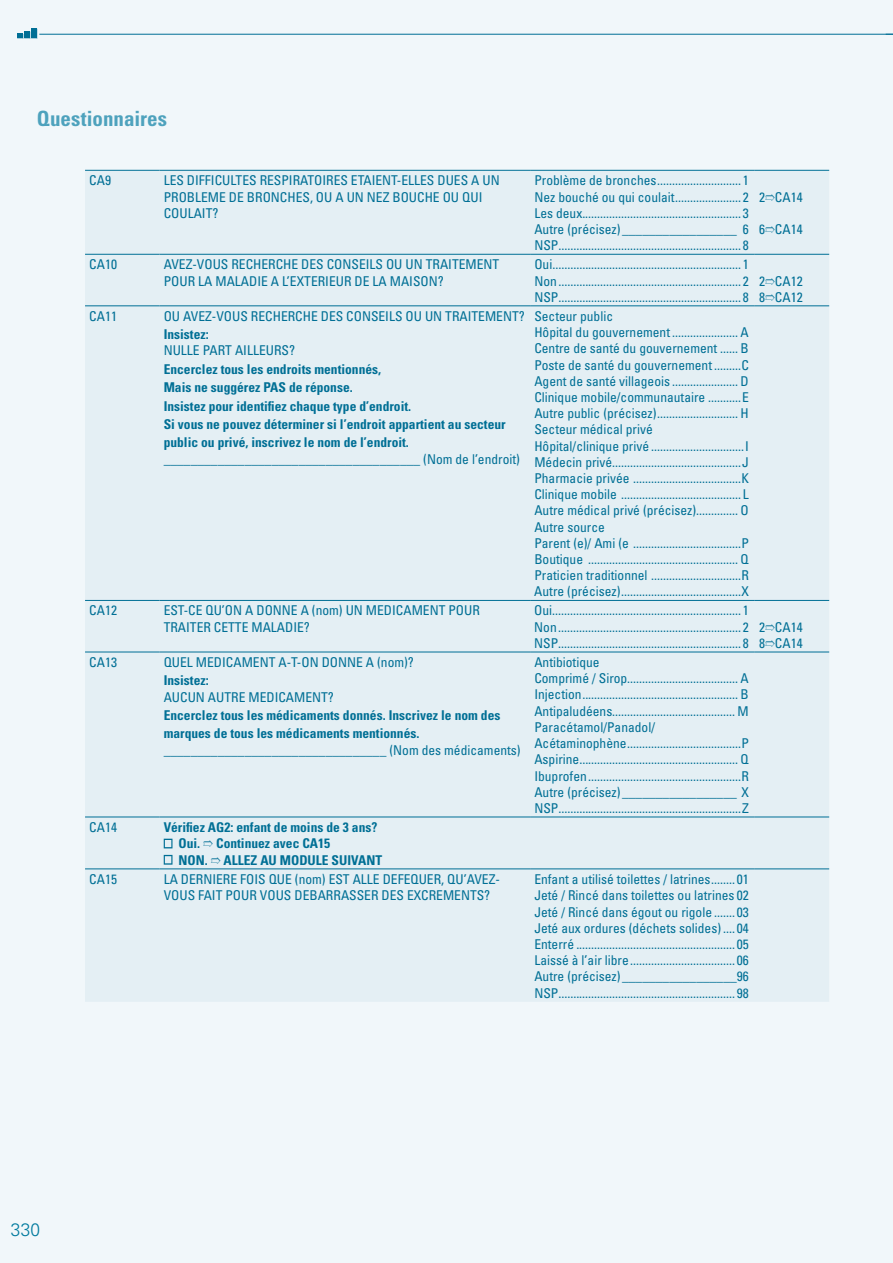
<style>
.page{position:relative;width:893px;height:1263px;background:#f1f7fa}
.page>*{position:absolute;margin:0;border:0;box-sizing:border-box;transform-origin:0 0}
.t1{font:700 condensed 21px "Univers";color:#4ea2bd}
.t2{font:300 18px "Univers";color:#007a9e;scale:.96 1}
.t3{font:condensed 13.5px/16.2px "Univers";color:#006f95}
.t4{font:700 condensed 13.5px/18.3px "Univers";color:#006f95}
</style>
<div class="page">
<hr style="left:39px;top:34px;width:854px;height:1px;background:#006f95">
<svg style="left:17px;top:29px;width:20px;height:10px"></svg>
<div style="left:31px;top:28px;width:5px;height:10px;background:#006f95"></div>
<div style="left:85px;top:171px;width:744px;height:831px;background:#e4eff4"></div>
<hr style="left:85px;top:170px;width:74px;height:1px;background:#006f95">
<hr style="left:85px;top:254px;width:74px;height:1px;background:#006f95">
<hr style="left:85px;top:306px;width:74px;height:1px;background:#006f95">
<hr style="left:159px;top:170px;width:371px;height:1px;background:#006f95">
<hr style="left:530px;top:170px;width:225px;height:1px;background:#006f95">
<hr style="left:755px;top:170px;width:74px;height:1px;background:#006f95">
<hr style="left:159px;top:254px;width:371px;height:1px;background:#006f95">
<hr style="left:530px;top:254px;width:225px;height:1px;background:#006f95">
<hr style="left:755px;top:254px;width:74px;height:1px;background:#006f95">
<hr style="left:159px;top:306px;width:371px;height:1px;background:#006f95">
<hr style="left:530px;top:306px;width:225px;height:1px;background:#006f95">
<hr style="left:755px;top:306px;width:74px;height:1px;background:#006f95">
<hr style="left:85px;top:600px;width:74px;height:1px;background:#006f95">
<hr style="left:159px;top:600px;width:371px;height:1px;background:#006f95">
<hr style="left:530px;top:600px;width:225px;height:1px;background:#006f95">
<hr style="left:755px;top:600px;width:74px;height:1px;background:#006f95">
<hr style="left:85px;top:652px;width:74px;height:1px;background:#006f95">
<hr style="left:159px;top:652px;width:371px;height:1px;background:#006f95">
<hr style="left:530px;top:652px;width:225px;height:1px;background:#006f95">
<hr style="left:755px;top:652px;width:74px;height:1px;background:#006f95">
<hr style="left:85px;top:817px;width:74px;height:1px;background:#006f95">
<hr style="left:159px;top:817px;width:371px;height:1px;background:#006f95">
<hr style="left:530px;top:817px;width:225px;height:1px;background:#006f95">
<hr style="left:755px;top:817px;width:74px;height:1px;background:#006f95">
<hr style="left:85px;top:869px;width:74px;height:1px;background:#006f95">
<hr style="left:159px;top:869px;width:371px;height:1px;background:#006f95">
<hr style="left:530px;top:869px;width:225px;height:1px;background:#006f95">
<hr style="left:755px;top:869px;width:74px;height:1px;background:#006f95">
<svg style="left:164px;top:839px;width:8px;height:9px"></svg>
<svg style="left:164px;top:855px;width:8px;height:10px"></svg>
<h1 class="t1" style="left:37px;top:106px;width:132px">Questionnaires</h1>
<p class="t3" style="left:89px;top:172px;width:23px">CA9</p>
<p class="t3" style="left:164px;top:172px;width:337px">LES DIFFICULTES RESPIRATOIRES ETAIENT-ELLES DUES A UN<br>PROBLEME DE BRONCHES, OU A UN NEZ BOUCHE OU QUI<br>COULAIT?</p>
<p class="t3" style="left:534px;top:172px;width:216px;text-align:justify">Problème de bronches............................ 1<br>Nez bouché ou qui coulait...................... 2<br>Les deux..................................................... 3<br>Autre (précisez)_________________ 6<br>NSP............................................................. 8</p>
<p class="t3" style="left:89px;top:256px;width:29px">CA10</p>
<p class="t3" style="left:164px;top:256px;width:337px">AVEZ-VOUS RECHERCHE DES CONSEILS OU UN TRAITEMENT<br>POUR LA MALADIE A L’EXTERIEUR DE LA MAISON?</p>
<p class="t3" style="left:534px;top:256px;width:216px;text-align:justify">Oui............................................................... 1<br>Non............................................................. 2<br>NSP............................................................. 8</p>
<p class="t3" style="left:89px;top:308px;width:29px">CA11</p>
<p class="t3" style="left:164px;top:308px;width:363px">OU AVEZ-VOUS RECHERCHE DES CONSEILS OU UN TRAITEMENT?</p>
<p class="t4" style="left:164px;top:325px;width:46px">Insistez:</p>
<p class="t3" style="left:164px;top:342px;width:133px">NULLE PART AILLEURS?</p>
<p class="t4" style="left:164px;top:360px;width:343px">Encerclez tous les endroits mentionnés,<br>Mais ne suggérez PAS de réponse.<br>Insistez pour identifiez chaque type d’endroit.<br>Si vous ne pouvez déterminer si l’endroit appartient au secteur public ou privé, inscrivez le nom de l’endroit.</p>
<p class="t3" style="left:164px;top:450px;width:358px">______________________________________ (Nom de l’endroit)</p>
<p class="t3" style="left:534px;top:308px;width:216px">Secteur public<br>Hôpital du gouvernement ...................... A Centre de santé du gouvernement ...... B Poste de santé du gouvernement .........C Agent de santé villageois ...................... D Clinique mobile/communautaire ...........E Autre public (précisez)........................... H Secteur médical privé<br>Hôpital/clinique privé ...............................I Médecin privé...........................................J Pharmacie privée ....................................K Clinique mobile ........................................ L Autre médical privé (précisez).............. O Autre source<br>Parent (e)/ Ami (e ....................................P Boutique .................................................. Q Praticien traditionnel ..............................R Autre (précisez)........................................X</p>
<p class="t3" style="left:89px;top:602px;width:29px">CA12</p>
<p class="t3" style="left:164px;top:602px;width:318px">EST-CE QU’ON A DONNE A (nom) UN MEDICAMENT POUR<br>TRAITER CETTE MALADIE?</p>
<p class="t3" style="left:534px;top:602px;width:216px;text-align:justify">Oui............................................................... 1<br>Non............................................................. 2<br>NSP............................................................. 8</p>
<p class="t3" style="left:89px;top:654px;width:29px">CA13</p>
<p class="t3" style="left:164px;top:654px;width:252px">QUEL MEDICAMENT A-T-ON DONNE A (nom)?</p>
<p class="t4" style="left:164px;top:671px;width:46px">Insistez:</p>
<p class="t3" style="left:164px;top:688px;width:172px">AUCUN AUTRE MEDICAMENT?</p>
<p class="t4" style="left:164px;top:706px;width:338px">Encerclez tous les médicaments donnés. Inscrivez le nom des marques de tous les médicaments mentionnés.</p>
<p class="t3" style="left:164px;top:741px;width:358px">_________________________________ (Nom des médicaments)</p>
<p class="t3" style="left:534px;top:654px;width:216px">Antibiotique<br>Comprimé / Sirop..................................... A Injection.................................................... B Antipaludéens......................................... M Paracétamol/Panadol/ Acétaminophène......................................P Aspirine..................................................... Q Ibuprofen...................................................R Autre (précisez)_________________ X NSP.............................................................Z</p>
<p class="t3" style="left:89px;top:819px;width:29px">CA14</p>
<p class="t4" style="left:178px;top:819px;width:205px;line-height:16.2px;text-indent:-15px">Vérifiez AG2: enfant de moins de 3 ans?<br>Oui. ➱ Continuez avec CA15<br>NON. ➱ ALLEZ AU MODULE SUIVANT</p>
<p class="t3" style="left:89px;top:871px;width:29px">CA15</p>
<p class="t3" style="left:164px;top:871px;width:338px">LA DERNIERE FOIS QUE (nom) EST ALLE DEFEQUER, QU’AVEZ-<br>VOUS FAIT POUR VOUS DEBARRASSER DES EXCREMENTS?</p>
<p class="t3" style="left:534px;top:871px;width:216px;text-align:justify">Enfant a utilisé toilettes / latrines........ 01<br>Jeté / Rincé dans toilettes ou latrines 02<br>Jeté / Rincé dans égout ou rigole ....... 03<br>Jeté aux ordures (déchets solides) .... 04<br>Enterré ..................................................... 05<br>Laissé à l’air libre................................... 06<br>Autre (précisez)_________________96<br>NSP........................................................... 98</p>
<p class="t3" style="left:759px;top:188px;width:45px">2➱CA14</p>
<p class="t3" style="left:759px;top:221px;width:45px">6➱CA14</p>
<p class="t3" style="left:759px;top:272px;width:45px">2➱CA12<br>8➱CA12</p>
<p class="t3" style="left:759px;top:618px;width:45px">2➱CA14<br>8➱CA14</p>
<h2 class="t2" style="left:11px;top:1219px;width:32px">330</h2>
</div>
